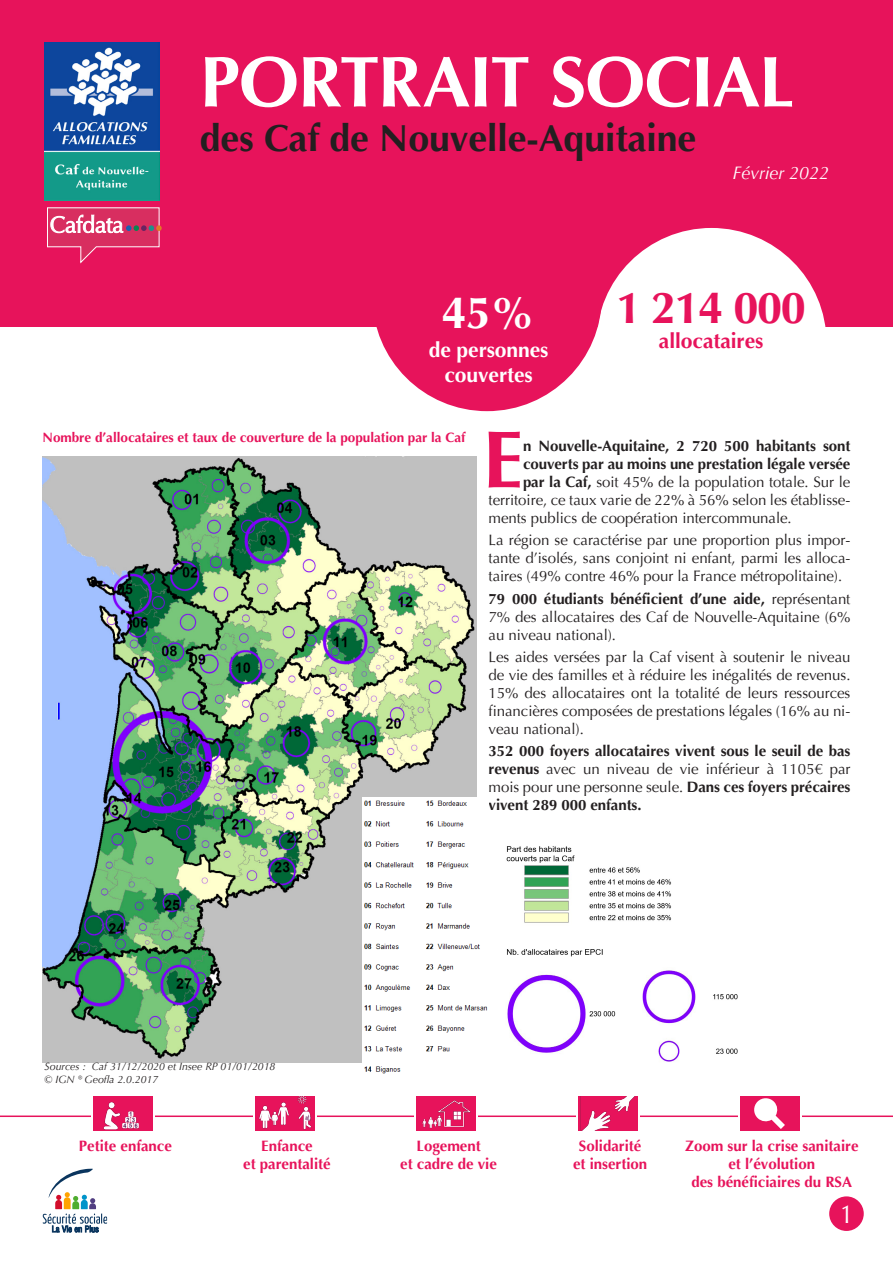
<style>
.page{position:relative;width:893px;height:1263px;background:#fff}
.page>*{position:absolute;margin:0;border:0;box-sizing:border-box;transform-origin:0 0}
.Text_lettrine{font:700 81.15px "Optima";color:#e7135b}
.Titre_du_Doc{font:700 72px "Optima";letter-spacing:-.025em;color:#fff}
.Intro_ZOOM{font:700 45px "Optima";letter-spacing:-.03em;color:#e7135b}
.Intro_ZOOM-2{font:700 45px "Optima";color:#fff}
.Intro_ZOOM-3{font:700 37.5px "Optima";letter-spacing:-.005em;color:#231f20}
.t1{font:26.4px "CG Omega";color:#fff;scale:.91 1}
.Intro_ZOOM-4{font:700 21px/25.2px "Optima";letter-spacing:-.005em;color:#fff;text-align:center}
.Intro_ZOOM-5{font:700 21px "Optima";letter-spacing:-.005em;color:#e7135b}
.Date{font:italic 18px "Optima";letter-spacing:-.005em;color:#fff}
.Text_lettrine-2{font:15px/18px "Optima";letter-spacing:-.005em;color:#231f20;text-align:justify}
.Text_lettrine-3{font:700 15px/18px "Optima";letter-spacing:-.005em;color:#231f20;text-align:justify}
.SOMMAIRE{font:700 15px/18px "Optima";color:#e7135b;text-align:center}
.Titre_dataviz_centre{font:700 13.5px "Optima";color:#e7135b}
.Source_tableau_Carte{font:italic 10.5px "Optima";color:#231f20}
.s1{font-weight:700}
.s2{font-weight:400}
</style>
<div class="page">
<div style="left:0;top:0;width:893px;height:326px;background:#e7135b"></div>
<svg style="left:596px;top:228px;width:230px;height:104px;fill:#fff"></svg>
<div style="left:372px;top:182px;width:230px;height:229px;background:#e7135b;border-radius:50%"></div>
<img style="left:45px;top:43px;width:114px;height:157px">
<svg style="left:47px;top:207px;width:115px;height:57px"></svg>
<hr style="left:0;top:1115px;width:893px;height:2px;background:#e7135b">
<svg style="left:43px;top:1168px;width:64px;height:64px"></svg>
<div style="left:92px;top:1094px;width:63px;height:38px;background:linear-gradient(to right,#e7135b,#e7135b)"></div>
<img style="left:94px;top:1096px;width:59px;height:34px">
<svg style="left:253px;top:1096px;width:64px;height:35px"></svg>
<div style="left:255px;top:1096px;width:59px;height:34px;background:#e7135b"></div>
<img style="left:259px;top:1096px;width:53px;height:34px">
<div style="left:415px;top:1094px;width:63px;height:38px;background:linear-gradient(to right,#e7135b,#e7135b)"></div>
<div style="left:417px;top:1096px;width:59px;height:34px;background:#e7135b"></div>
<img style="left:422px;top:1100px;width:49px;height:28px">
<svg style="left:576px;top:1115px;width:64px;height:16px"></svg>
<div style="left:578px;top:1096px;width:60px;height:34px;background:#e7135b"></div>
<img style="left:580px;top:1096px;width:55px;height:34px">
<div style="left:738px;top:1094px;width:63px;height:38px;background:linear-gradient(to right,#e7135b,#e7135b)"></div>
<div style="left:740px;top:1096px;width:59px;height:34px;background:#e7135b"></div>
<svg style="left:754px;top:1098px;width:31px;height:31px"></svg>
<img style="left:43px;top:456px;width:433px;height:606px">
<img style="left:506px;top:846px;width:232px;height:216px">
<div style="left:829px;top:1196px;width:35px;height:35px;background:#e7135b;border-radius:50%"></div>
<img style="left:363px;top:797px;width:125px;height:277px">
<p class="Titre_du_Doc" style="left:200px;top:41px;width:596px">PORTRAIT SOCIAL</p>
<p class="Intro_ZOOM-3" style="left:200px;top:117px;width:498px">des Caf de Nouvelle-Aquitaine</p>
<p class="Date" style="left:732px;top:163px;width:98px">Février 2022</p>
<p class="Intro_ZOOM-2" style="left:442px;top:287px;width:95px">45%</p>
<p class="Intro_ZOOM-4" style="left:429px;top:338px;width:121px">de personnes couvertes</p>
<p class="Intro_ZOOM" style="left:616px;top:282px;width:191px">1 214 000</p>
<p class="Intro_ZOOM-5" style="left:659px;top:329px;width:106px">allocataires</p>
<p class="Titre_dataviz_centre" style="left:43px;top:429px;width:424px">Nombre d’allocataires et taux de couverture de la population par la Caf</p>
<p class="Text_lettrine" style="left:483px;top:413px;width:42px">E</p>
<p class="Text_lettrine-3" style="left:523px;top:437px;width:329px">n Nouvelle-Aquitaine, 2 720 500 habitants sont</p>
<p class="Text_lettrine-3" style="left:523px;top:455px;width:329px">couverts par au moins une prestation légale versée</p>
<p class="Text_lettrine-2" style="left:523px;top:473px;width:329px"><span class="s1">par la Caf,</span> soit 45% de la population totale. Sur le</p>
<p class="Text_lettrine-2" style="left:489px;top:491px;width:363px">territoire, ce taux varie de 22% à 56% selon les établisse-</p>
<p class="Text_lettrine-2" style="left:489px;top:509px;width:305px">ments publics de coopération intercommunale.</p>
<p class="Text_lettrine-2" style="left:489px;top:532px;width:363px">La région se caractérise par une proportion plus impor&shy;tante d’isolés, sans conjoint ni enfant, parmi les alloca&shy;taires (49% contre 46% pour la France métropolitaine).</p>
<p class="Text_lettrine-2" style="left:489px;top:590px;width:363px"><span class="s1">79 000 étudiants bénéficient d’une aide,</span> représentant 7% des allocataires des Caf de Nouvelle-Aquitaine (6% au niveau national).</p>
<p class="Text_lettrine-2" style="left:489px;top:648px;width:363px">Les aides versées par la Caf visent à soutenir le niveau de vie des familles et à réduire les inégalités de revenus.<br>15% des allocataires ont la totalité de leurs ressources financières composées de prestations légales (16% au ni&shy;veau national).</p>
<p class="Text_lettrine-3" style="left:489px;top:742px;width:363px">352 000 foyers allocataires vivent sous le seuil de bas revenus <span class="s2">avec un niveau de vie inférieur à 1105€ par mois pour une personne seule.</span> Dans ces foyers précaires vivent 289 000 enfants.</p>
<p class="Source_tableau_Carte" style="left:45px;top:1060px;width:232px">Sources : Caf 31/12/2020 et Insee RP 01/01/2018</p>
<p class="Source_tableau_Carte" style="left:45px;top:1073px;width:115px">© IGN ® Geofla 2.0.2017</p>
<p class="SOMMAIRE" style="left:79px;top:1137px;width:95px">Petite enfance</p>
<p class="SOMMAIRE" style="left:243px;top:1137px;width:89px">Enfance<br>et parentalité</p>
<p class="SOMMAIRE" style="left:400px;top:1137px;width:98px">Logement<br>et cadre de vie</p>
<p class="SOMMAIRE" style="left:685px;top:1137px;width:175px">Zoom sur la crise sanitaire et l’évolution<br>des bénéficiaires du RSA</p>
<p class="SOMMAIRE" style="left:573px;top:1137px;width:76px">Solidarité et insertion</p>
<p class="t1" style="left:840px;top:1198px;width:16px">1</p>
</div>
